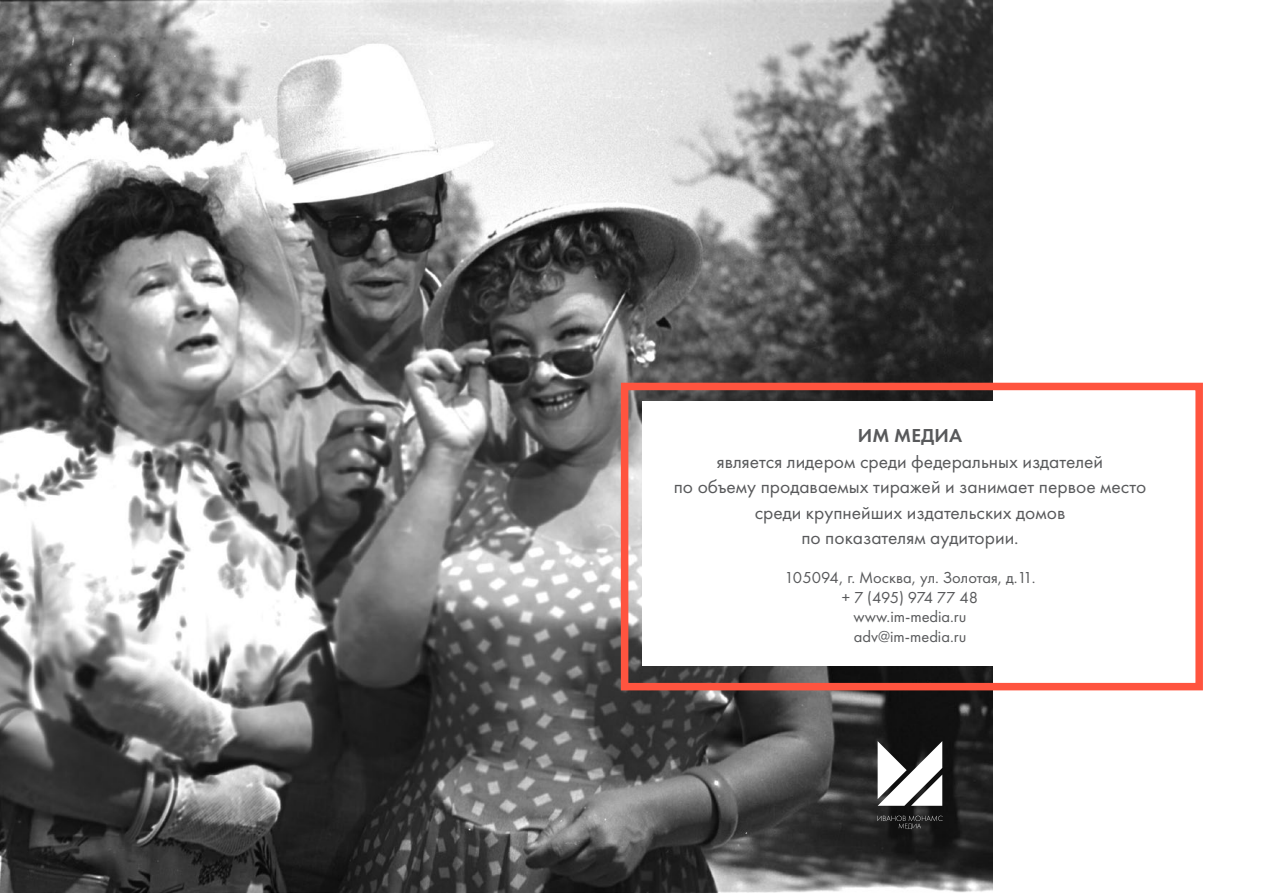
<style>
.page{position:relative;width:1263px;height:893px;background:#fff}
.page>*{position:absolute;margin:0;border:0;box-sizing:border-box;transform-origin:0 0}
.t1{font:19.5px/25.5px "Futura PT";color:#58595b;text-align:center}
.t2{font:600 19.5px "Futura PT";letter-spacing:.01em;color:#58595b}
.t3{font:16.5px/19.5px "Futura PT";color:#58595b;text-align:center}
</style>
<div class="page">
<img style="left:0;top:0;width:992px;height:893px">
<div style="left:621px;top:383px;width:582px;height:307px;border:8px solid #ff543f"></div>
<div style="left:642px;top:401px;width:536px;height:264px;background:#fff"></div>
<svg style="left:877px;top:816px;width:65px;height:13px"></svg>
<svg style="left:878px;top:741px;width:64px;height:65px"></svg>
<p class="t2" style="left:858px;top:423px;width:106px">ИМ МЕДИА</p>
<p class="t1" style="left:674px;top:448px;width:474px">является лидером среди федеральных издателей<br>по объему продаваемых тиражей и занимает первое место среди крупнейших издательских домов<br>по показателям аудитории.</p>
<p class="t3" style="left:785px;top:568px;width:252px">105094, г. Москва, ул. Золотая, д.11. + 7 (495) 974 77 48 www.im-media.ru<br>adv@im-media.ru</p>
</div>
